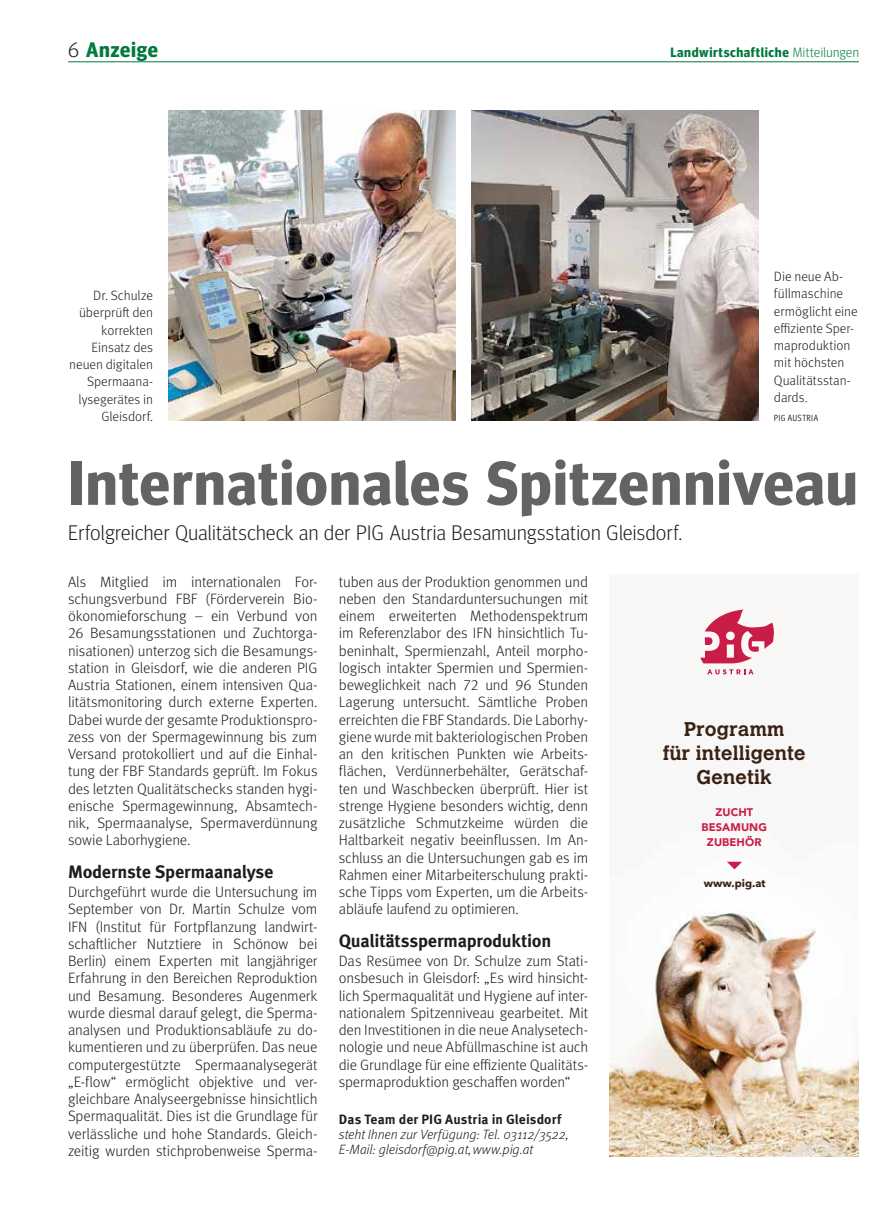
<style>
.page{position:relative;width:893px;height:1212px;background:#fff}
.page>*{position:absolute;margin:0;border:0;box-sizing:border-box;transform-origin:0 0}
.t1{font:700 61.8px "Meta Headline Pro";letter-spacing:.025em;color:#646363}
.t2{font:300 21px "Meta Headline Pro";letter-spacing:.025em;color:#1d1d1b}
.t3{font:700 21px "Meta Headline Pro";letter-spacing:.03em;color:#007a3e}
.t4{font:700 19.65px/24.3px "Calvert MT Std";letter-spacing:.01em;color:#3a2213;text-align:center}
.t5{font:700 18px "Meta Pro";letter-spacing:-.015em;color:#1d1d1b}
.t6{font:300 15px/17.2px "Meta Pro";letter-spacing:-.01em;color:#1d1d1b;text-align:justify}
.t7{font:300 13.5px/17.2px "Meta Pro";letter-spacing:-.005em;color:#1d1d1b}
.t8{font:italic 300 13.5px/15px "Meta Pro";letter-spacing:-.01em;color:#1d1d1b}
.t9{font:700 13.5px "Meta Headline Pro";letter-spacing:.045em;color:#007a3e}
.t10{font:700 13.5px "Meta Pro";letter-spacing:.01em;color:#1d1d1b}
.t11{font:900 11.1px/14.7px "Avenir";letter-spacing:.01em;color:#c91c46;text-align:center}
.t12{font:700 10.8px "Avenir Next";color:#3a2213}
.t13{font:9px "Meta Pro Cond Norm";letter-spacing:.04em;color:#1d1d1b}
.s1{font-weight:300;color:#1d1d1b}
.s2{font-weight:300}
</style>
<div class="page">
<hr style="left:68px;top:61px;width:791px;height:1px;background:#007a3e">
<img style="left:471px;top:111px;width:287px;height:310px">
<img style="left:169px;top:111px;width:287px;height:310px">
<div style="left:609px;top:574px;width:250px;height:583px;background:#f9f8f7"></div>
<img style="left:609px;top:673px;width:250px;height:484px">
<svg style="left:727px;top:862px;width:15px;height:7px"></svg>
<svg style="left:707px;top:669px;width:46px;height:5px"></svg>
<svg style="left:700px;top:610px;width:74px;height:53px"></svg>
<h2 class="t3" style="left:68px;top:33px;width:91px"><span class="s1">6</span> Anzeige</h2>
<p class="t9" style="left:670px;top:42px;width:190px">Landwirtschaftliche <span class="s2">Mitteilungen</span></p>
<p class="t7" style="left:69px;top:286px;width:85px;text-align:right">Dr. Schulze überprüft den korrekten<br>Einsatz des neuen digitalen<br>Spermaana&shy;lysegerätes in<br>Gleisdorf.</p>
<p class="t7" style="left:774px;top:267px;width:85px">Die neue Ab&shy;füllmaschine ermöglicht eine effiziente Sper&shy;maproduktion mit höchsten<br>Qualitätsstan&shy;dards.</p>
<p class="t13" style="left:774px;top:411px;width:46px">PIG AUSTRIA</p>
<h1 class="t1" style="left:68px;top:434px;width:791px">Internationales Spitzenniveau</h1>
<h2 class="t2" style="left:68px;top:517px;width:616px">Erfolgreicher Qualitätscheck an der PIG Austria Besamungsstation Gleisdorf.</h2>
<p class="t6" style="left:68px;top:572px;width:251px">Als Mitglied im internationalen For&shy;schungsverbund FBF (Förderverein Bio&shy;ökonomieforschung – ein Verbund von 26 Besamungsstationen und Zuchtorga&shy;nisationen) unterzog sich die Besamungs&shy;station in Gleisdorf, wie die anderen PIG Austria Stationen, einem intensiven Qua&shy;litätsmonitoring durch externe Experten.<br>Dabei wurde der gesamte Produktionspro&shy;zess von der Spermagewinnung bis zum Versand protokolliert und auf die Einhal&shy;tung der FBF Standards geprüft. Im Fokus des letzten Qualitätschecks standen hygi&shy;enische Spermagewinnung, Absamtech&shy;nik, Spermaanalyse, Spermaverdünnung sowie Laborhygiene.</p>
<p class="t5" style="left:68px;top:857px;width:207px">Modernste Spermaanalyse</p>
<p class="t6" style="left:68px;top:882px;width:251px">Durchgeführt wurde die Untersuchung im September von Dr. Martin Schulze vom IFN (Institut für Fortpflanzung landwirt&shy;schaftlicher Nutztiere in Schönow bei Berlin) einem Experten mit langjähriger Erfahrung in den Bereichen Reproduktion und Besamung. Besonderes Augenmerk wurde diesmal darauf gelegt, die Sperma&shy;analysen und Produktionsabläufe zu do&shy;kumentieren und zu überprüfen. Das neue computergestützte Spermaanalysegerät „E-flow“ ermöglicht objektive und ver&shy;gleichbare Analyseergebnisse hinsichtlich Spermaqualität. Dies ist die Grundlage für verlässliche und hohe Standards. Gleich&shy;zeitig wurden stichprobenweise Sperma-</p>
<p class="t6" style="left:339px;top:572px;width:251px">tuben aus der Produktion genommen und neben den Standarduntersuchungen mit einem erweiterten Methodenspektrum im Referenzlabor des IFN hinsichtlich Tu&shy;beninhalt, Spermienzahl, Anteil morpho&shy;logisch intakter Spermien und Spermien&shy;beweglichkeit nach 72 und 96 Stunden Lagerung untersucht. Sämtliche Proben erreichten die FBF Standards. Die Laborhy&shy;giene wurde mit bakteriologischen Proben an den kritischen Punkten wie Arbeits&shy;flächen, Verdünnerbehälter, Gerätschaf&shy;ten und Waschbecken überprüft. Hier ist strenge Hygiene besonders wichtig, denn zusätzliche Schmutzkeime würden die Haltbarkeit negativ beeinflussen. Im An&shy;schluss an die Untersuchungen gab es im Rahmen einer Mitarbeiterschulung prakti&shy;sche Tipps vom Experten, um die Arbeits&shy;abläufe laufend zu optimieren.</p>
<p class="t5" style="left:339px;top:926px;width:214px">Qualitätsspermaproduktion</p>
<p class="t6" style="left:339px;top:951px;width:251px">Das Resümee von Dr. Schulze zum Stati&shy;onsbesuch in Gleisdorf: „Es wird hinsicht&shy;lich Spermaqualität und Hygiene auf inter&shy;nationalem Spitzenniveau gearbeitet. Mit den Investitionen in die neue Analysetech&shy;nologie und neue Abfüllmaschine ist auch die Grundlage für eine effiziente Qualitäts&shy;spermaproduktion geschaffen worden“</p>
<p class="t10" style="left:339px;top:1108px;width:224px">Das Team der PIG Austria in Gleisdorf</p>
<p class="t8" style="left:339px;top:1126px;width:230px">steht Ihnen zur Verfügung: Tel. 03112/3522,<br>E-Mail: gleisdorf@pig.at, www.pig.at</p>
<h3 class="t4" style="left:663px;top:716px;width:144px">Programm<br>für intelligente<br>Genetik</h3>
<p class="t11" style="left:701px;top:805px;width:67px">ZUCHT<br>BESAMUNG<br>ZUBEHÖR</p>
<p class="t12" style="left:704px;top:874px;width:63px">www.pig.at</p>
</div>
